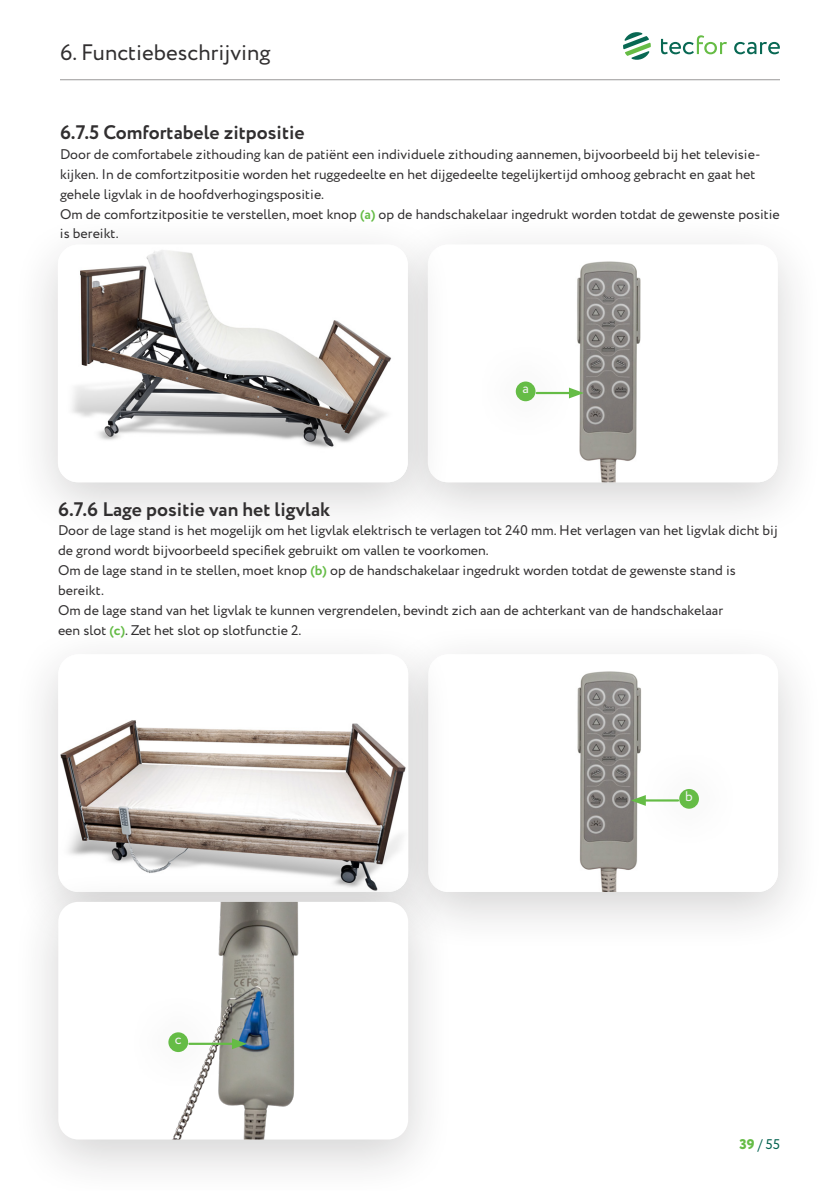
<style>
.page{position:relative;width:840px;height:1191px;background:#fff}
.page>*{position:absolute;margin:0;border:0;box-sizing:border-box;transform-origin:0 0}
.Page_Title_Main-1{font:22.4px "Circe";color:#312f30}
.t1{font:700 19.6px "Circe";color:#312f30}
.t2{font:14px/19.8px "Circe";color:#312f30}
.t3{font:14px "Circe";color:#046350}
.t4{font:14px "Circe";color:#f2f3f4}
.s1{font-weight:700;color:#65bc46}
.s2{font-weight:800;color:#65bc46}
</style>
<div class="page">
<hr style="left:60px;top:79px;width:719px;height:1px;background:#312f30">
<svg style="left:661px;top:35px;width:65px;height:19px"></svg>
<svg style="left:734px;top:42px;width:45px;height:12px"></svg>
<svg style="left:623px;top:32px;width:27px;height:28px"></svg>
<div style="left:380px;top:211px;width:444px;height:333px;background:#231f20;opacity:.2"></div>
<img style="left:455px;top:245px;width:322px;height:237px">
<div style="left:471px;top:338px;width:108px;height:107px;background:#fefefe"></div>
<div style="left:515px;top:381px;width:20px;height:20px;background:#65bc46;border-radius:50%"></div>
<hr style="left:536px;top:392px;width:36px;height:2px;background:#65bc46">
<svg style="left:568px;top:387px;width:15px;height:11px"></svg>
<div style="left:10px;top:211px;width:445px;height:333px;background:#231f20;opacity:.2"></div>
<img style="left:58px;top:245px;width:349px;height:237px">
<div style="left:380px;top:621px;width:445px;height:332px;background:#231f20;opacity:.2"></div>
<img style="left:455px;top:654px;width:322px;height:238px">
<div style="left:635px;top:745px;width:107px;height:107px;background:#fefefe"></div>
<div style="left:678px;top:789px;width:20px;height:19px;background:#65bc46;border-radius:50%"></div>
<hr style="left:641px;top:799px;width:36px;height:2px;background:#65bc46">
<svg style="left:630px;top:795px;width:15px;height:11px"></svg>
<div style="left:11px;top:621px;width:444px;height:332px;background:#231f20;opacity:.2"></div>
<img style="left:58px;top:654px;width:350px;height:214px">
<div style="left:11px;top:868px;width:444px;height:323px;background:#231f20;opacity:.2"></div>
<img style="left:58px;top:902px;width:350px;height:237px">
<div style="left:124px;top:988px;width:108px;height:107px;background:#312f30;opacity:.3"></div>
<div style="left:168px;top:1032px;width:20px;height:20px;background:#65bc46;border-radius:50%"></div>
<hr style="left:189px;top:1042px;width:46px;height:3px;background:#65bc46">
<svg style="left:232px;top:1038px;width:15px;height:11px"></svg>
<p class="Page_Title_Main-1" style="left:60px;top:38px;width:212px">6. Functiebeschrijving</p>
<h4 class="t1" style="left:60px;top:119px;width:246px">6.7.5 Comfortabele zitpositie</h4>
<p class="t2" style="left:60px;top:145px;width:701px">Door de comfortabele zithouding kan de patiënt een individuele zithouding aannemen, bijvoorbeeld bij het televisie&shy;kijken. In de comfortzitpositie worden het ruggedeelte en het dijgedeelte tegelijkertijd omhoog gebracht en gaat het gehele ligvlak in de hoofdverhogingspositie.</p>
<p class="t2" style="left:60px;top:204px;width:721px">Om de comfortzitpositie te verstellen, moet knop <span class="s1">(a)</span> op de handschakelaar ingedrukt worden totdat de gewenste positie is bereikt.</p>
<p class="t4" style="left:522px;top:379px;width:8px">a</p>
<h4 class="t1" style="left:58px;top:496px;width:273px">6.7.6 Lage positie van het ligvlak</h4>
<p class="t2" style="left:58px;top:521px;width:720px">Door de lage stand is het mogelijk om het ligvlak elektrisch te verlagen tot 240 mm. Het verlagen van het ligvlak dicht bij de grond wordt bijvoorbeeld specifiek gebruikt om vallen te voorkomen.</p>
<p class="t2" style="left:58px;top:561px;width:678px">Om de lage stand in te stellen, moet knop <span class="s1">(b)</span> op de handschakelaar ingedrukt worden totdat de gewenste stand is bereikt.</p>
<p class="t2" style="left:58px;top:600px;width:666px">Om de lage stand van het ligvlak te kunnen vergrendelen, bevindt zich aan de achterkant van de handschakelaar</p>
<p class="t2" style="left:58px;top:620px;width:245px">een slot <span class="s1">(c)</span>. Zet het slot op slotfunctie 2.</p>
<p class="t4" style="left:175px;top:1030px;width:8px">c</p>
<p class="t4" style="left:685px;top:786px;width:9px">b</p>
<p class="t3" style="left:739px;top:1135px;width:42px"><span class="s2">39</span> / 55</p>
</div>
